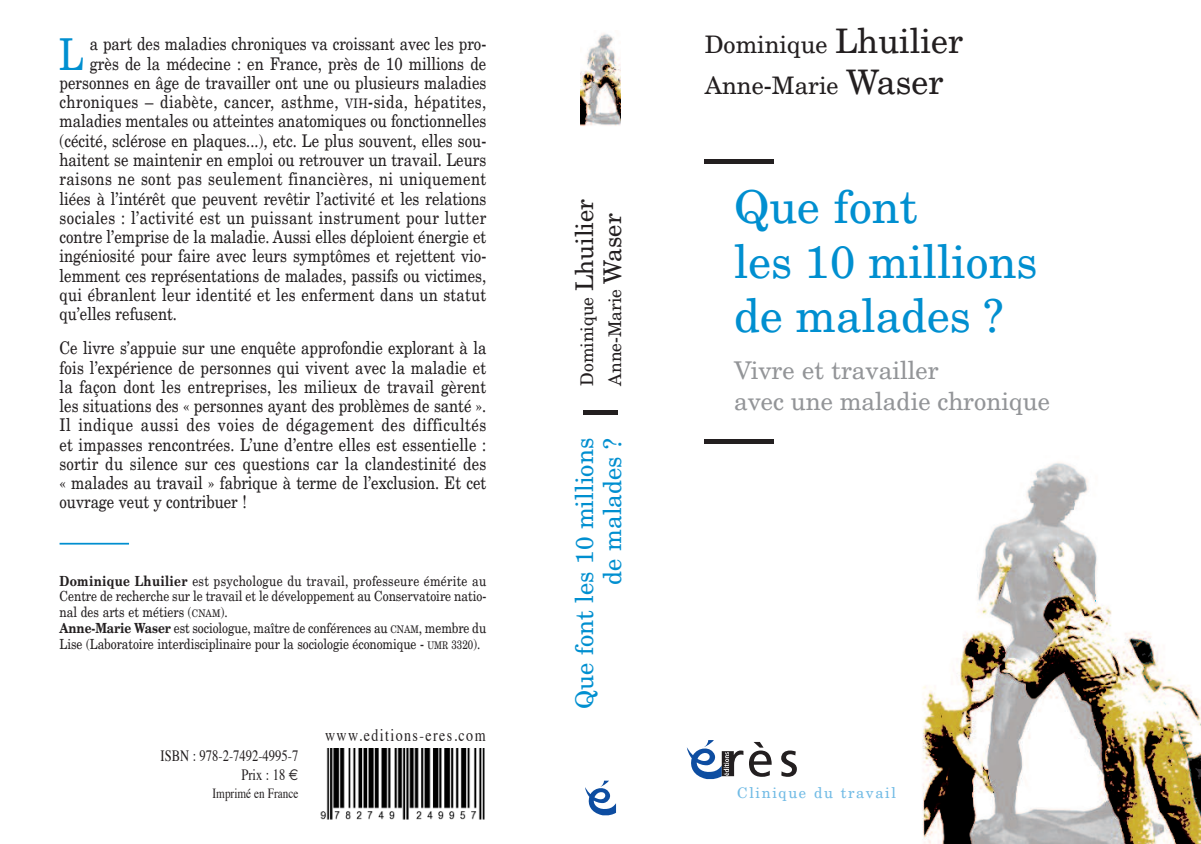
<style>
.page{position:relative;width:1201px;height:844px;background:#fff}
.page>*{position:absolute;margin:0;border:0;box-sizing:border-box;transform-origin:0 0}
.t1{font:45.5px/54.6px "New Century Schlbk";color:#008fd0}
.t2{font:44.1px "New Century Schlbk";color:#008fd0;scale:.85 1}
.t3{font:24.5px/31.5px "New Century Schlbk";color:#939598}
.t4{font:24.5px/28px "New Century Schlbk";color:#008fd0;text-align:right}
.t5{font:24.15px/40.2px "New Century Schlbk";color:#231f20}
.t6{font:17.5px/19.2px "New Century Schlbk";color:#231f20;text-align:justify;scale:.85 1}
.t7{font:17.5px "New Century Schlbk";letter-spacing:.03em;color:#231f20;scale:.85 1}
.t8{font:17.5px/28px "New Century Schlbk";color:#231f20}
.t9{font:17.5px "Times";letter-spacing:.1em;color:#231f20;scale:.8 1}
.t10{font:15.75px/19.2px "Times";color:#231f20;text-align:right;scale:.8 1}
.t11{font:14.7px "New Century Schlbk";letter-spacing:.11em;color:#71bbe5}
.t12{font:14px/15.8px "New Century Schlbk";color:#231f20;scale:.85 1}
.t13{font:14px "Times";color:#231f20;scale:.8 1}
.s1{font-size:13.12px}
.s2{font-weight:700}
.s3{font-size:10.5px}
.s4{font-size:12.25px}
.s5{font-family:"Euro Sans"}
.s6{font-size:24.5px}
.s7{font-size:33.95px}
</style>
<div class="page">
<img style="left:580px;top:33px;width:40px;height:93px">
<div style="left:583px;top:409px;width:35px;height:5px;background:#231f20"></div>
<img style="left:320px;top:748px;width:165px;height:72px">
<svg style="left:585px;top:780px;width:31px;height:35px"></svg>
<hr style="left:60px;top:542px;width:69px;height:2px;background:#008fd0">
<img style="left:922px;top:462px;width:278px;height:381px">
<svg style="left:749px;top:741px;width:22px;height:35px"></svg>
<svg style="left:781px;top:750px;width:16px;height:26px"></svg>
<svg style="left:687px;top:740px;width:56px;height:40px"></svg>
<div style="left:704px;top:159px;width:70px;height:5px;background:#231f20"></div>
<div style="left:704px;top:438px;width:70px;height:5px;background:#231f20"></div>
<h2 class="t2" style="left:59px;top:31px;width:31px">L</h2>
<p class="t6" style="left:90px;top:35px;width:468px">a part des maladies chroniques va croissant avec les pro-</p>
<p class="t6" style="left:90px;top:54px;width:468px">grès de la médecine : en France, près de 10 millions de</p>
<p class="t6" style="left:60px;top:74px;width:503px">personnes en âge de travailler ont une ou plusieurs maladies</p>
<p class="t7" style="left:60px;top:93px;width:503px">chroniques – diabète, cancer, asthme, <span class="s1">Vih</span>-sida, hépatites,</p>
<p class="t6" style="left:60px;top:112px;width:503px">maladies mentales ou atteintes anatomiques ou fonctionnelles</p>
<p class="t6" style="left:60px;top:131px;width:503px">(cécité, sclérose en plaques...), etc. Le plus souvent, elles sou-</p>
<p class="t6" style="left:60px;top:151px;width:503px">haitent se maintenir en emploi ou retrouver un travail. Leurs</p>
<p class="t7" style="left:60px;top:170px;width:503px">raisons ne sont pas seulement financières, ni uniquement</p>
<p class="t6" style="left:60px;top:189px;width:503px">liées à l’intérêt que peuvent revêtir l’activité et les relations</p>
<p class="t7" style="left:60px;top:208px;width:503px">sociales : l’activité est un puissant instrument pour lutter</p>
<p class="t6" style="left:60px;top:228px;width:503px">contre l’emprise de la maladie. Aussi elles déploient énergie et</p>
<p class="t6" style="left:60px;top:247px;width:503px">ingéniosité pour faire avec leurs symptômes et rejettent vio-</p>
<p class="t6" style="left:60px;top:266px;width:503px">lemment ces représentations de malades, passifs ou victimes,</p>
<p class="t6" style="left:60px;top:285px;width:503px">qui ébranlent leur identité et les enferment dans un statut</p>
<p class="t6" style="left:60px;top:305px;width:140px">qu’elles refusent.</p>
<p class="t6" style="left:60px;top:339px;width:503px">Ce livre s’appuie sur une enquête approfondie explorant à la fois l’expérience de personnes qui vivent avec la maladie et la façon dont les entreprises, les milieux de travail gèrent les situations des « personnes ayant des problèmes de santé ». il indique aussi des voies de dégagement des difficultés et impasses rencontrées. L’une d’entre elles est essentielle : sortir du silence sur ces questions car la clandestinité des « malades au travail » fabrique à terme de l’exclusion. Et cet ouvrage veut y contribuer !</p>
<p class="t12" style="left:60px;top:573px;width:503px"><span class="s2">Dominique Lhuilier</span> est psychologue du travail, professeure émérite au Centre de recherche sur le travail et le développement au Conservatoire natio&shy;nal des arts et métiers (<span class="s3">CnAM</span>).<br><span class="s2">Anne-Marie Waser</span> est sociologue, maître de conférences au <span class="s3">CnAM</span>, membre du Lise (Laboratoire interdisciplinaire pour la sociologie économique - <span class="s3">uMr</span> <span class="s4">3320</span>).</p>
<p class="t10" style="left:160px;top:747px;width:174px">ISBN : 978-2-7492-4995-7<br>Prix : 18 <span class="s5">€</span></p>
<p class="t13" style="left:212px;top:787px;width:109px">Imprimé en France</p>
<p class="t9" style="left:325px;top:728px;width:202px">www.editions-eres.com</p>
<p class="t8" style="left:573px;top:385px;width:188px;rotate:-90deg">Dominique <span class="s6">Lhuilier<br></span>Anne-Marie <span class="s6">Waser</span></p>
<h3 class="t4" style="left:571px;top:709px;width:272px;rotate:-90deg">Que font les 10 millions de malades ?</h3>
<h3 class="t5" style="left:704px;top:25px;width:260px">Dominique <span class="s7">Lhuilier<br></span>Anne-Marie <span class="s7">Waser</span></h3>
<h1 class="t1" style="left:734px;top:181px;width:305px">Que font<br>les 10 millions de malades ?</h1>
<h3 class="t3" style="left:734px;top:355px;width:317px">Vivre et travailler<br>avec une maladie chronique</h3>
<p class="t11" style="left:737px;top:785px;width:160px">Clinique du travail</p>
</div>
